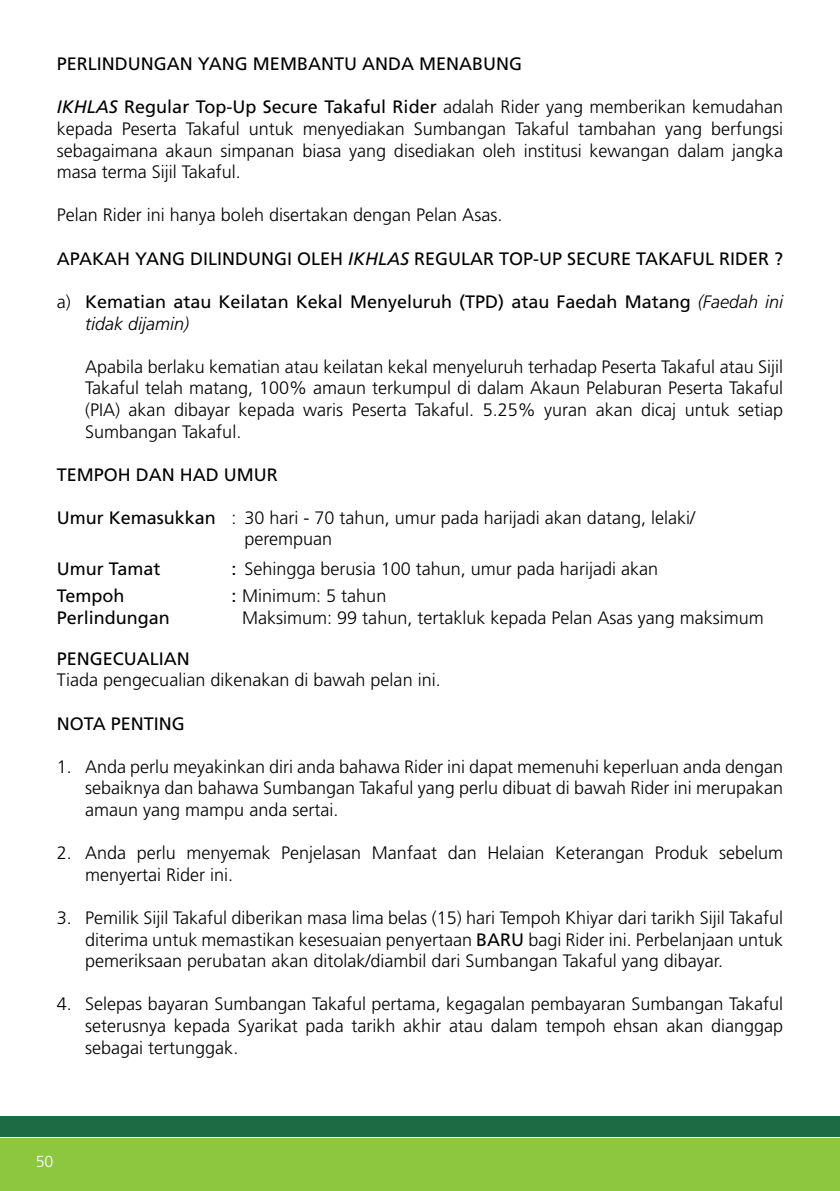
<style>
.page{position:relative;width:840px;height:1191px;background:#fff}
.page>*{position:absolute;margin:0;border:0;box-sizing:border-box;transform-origin:0 0}
.t1{font:300 18px/21.6px "Frutiger LT Std";color:#000;text-align:justify}
.t2{font:18px/21.6px "Frutiger LT Std";color:#000}
.t3{font:300 16px "Frutiger LT Std";color:#fff}
.s1{font-weight:400;font-style:italic}
.s2{font-weight:400}
.s3{font-style:italic}
.s4{font-weight:300}
.s5{font-weight:300;font-style:italic}
</style>
<div class="page">
<div style="left:0;top:1116px;width:839px;height:20px;background:#1d6b44"></div>
<div style="left:0;top:1138px;width:839px;height:53px;background:#8dc63f"></div>
<p class="t2" style="left:57px;top:53px;width:466px">PERLINDUNGAN YANG MEMBANTU ANDA MENABUNG</p>
<p class="t1" style="left:57px;top:97px;width:727px"><span class="s1">IKHLAS</span> <span class="s2">Regular Top-Up Secure Takaful Rider</span> adalah Rider yang memberikan kemudahan kepada Peserta Takaful untuk menyediakan Sumbangan Takaful tambahan yang berfungsi sebagaimana akaun simpanan biasa yang disediakan oleh institusi kewangan dalam jangka masa terma Sijil Takaful.</p>
<p class="t1" style="left:57px;top:205px;width:447px">Pelan Rider ini hanya boleh disertakan dengan Pelan Asas.</p>
<p class="t2" style="left:57px;top:248px;width:727px">APAKAH YANG DILINDUNGI OLEH <span class="s3">IKHLAS</span> REGULAR TOP-UP SECURE TAKAFUL RIDER ?</p>
<p class="t2" style="left:85px;top:291px;width:699px;text-indent:-28px"><span class="s4">a)</span> Kematian atau Keilatan Kekal Menyeluruh (TPD) atau Faedah Matang <span class="s5">(Faedah ini tidak dijamin)</span></p>
<p class="t1" style="left:85px;top:356px;width:699px">Apabila berlaku kematian atau keilatan kekal menyeluruh terhadap Peserta Takaful atau Sijil Takaful telah matang, 100% amaun terkumpul di dalam Akaun Pelaburan Peserta Takaful (PIA) akan dibayar kepada waris Peserta Takaful. 5.25% yuran akan dicaj untuk setiap Sumbangan Takaful.</p>
<p class="t2" style="left:57px;top:464px;width:222px">TEMPOH DAN HAD UMUR</p>
<p class="t1" style="left:244px;top:507px;width:452px;text-indent:-188px"><span class="s2">Umur Kemasukkan</span> : 30 hari - 70 tahun, umur pada harijadi akan datang, lelaki/ perempuan</p>
<p class="t2" style="left:57px;top:558px;width:105px">Umur Tamat</p>
<p class="t1" style="left:231px;top:558px;width:428px"><span class="s2">:</span> Sehingga berusia 100 tahun, umur pada harijadi akan</p>
<p class="t2" style="left:57px;top:585px;width:115px">Tempoh<br>Perlindungan</p>
<p class="t1" style="left:242px;top:585px;width:523px;text-indent:-11px"><span class="s2">:</span> Minimum: 5 tahun<br>Maksimum: 99 tahun, tertakluk kepada Pelan Asas yang maksimum</p>
<p class="t2" style="left:57px;top:647px;width:135px">PENGECUALIAN</p>
<p class="t1" style="left:57px;top:669px;width:385px">Tiada pengecualian dikenakan di bawah pelan ini.</p>
<p class="t2" style="left:57px;top:712px;width:130px">NOTA PENTING</p>
<p class="t1" style="left:85px;top:756px;width:699px;text-indent:-28px">1. Anda perlu meyakinkan diri anda bahawa Rider ini dapat memenuhi keperluan anda dengan sebaiknya dan bahawa Sumbangan Takaful yang perlu dibuat di bawah Rider ini merupakan amaun yang mampu anda sertai.</p>
<p class="t1" style="left:85px;top:842px;width:699px;text-indent:-28px">2. Anda perlu menyemak Penjelasan Manfaat dan Helaian Keterangan Produk sebelum menyertai Rider ini.</p>
<p class="t1" style="left:85px;top:907px;width:699px;text-indent:-28px">3. Pemilik Sijil Takaful diberikan masa lima belas (15) hari Tempoh Khiyar dari tarikh Sijil Takaful diterima untuk memastikan kesesuaian penyertaan <span class="s2">BARU</span> bagi Rider ini. Perbelanjaan untuk pemeriksaan perubatan akan ditolak/diambil dari Sumbangan Takaful yang dibayar.</p>
<p class="t1" style="left:85px;top:993px;width:699px;text-indent:-28px">4. Selepas bayaran Sumbangan Takaful pertama, kegagalan pembayaran Sumbangan Takaful seterusnya kepada Syarikat pada tarikh akhir atau dalam tempoh ehsan akan dianggap sebagai tertunggak.</p>
<p class="t3" style="left:36px;top:1152px;width:19px">50</p>
</div>
